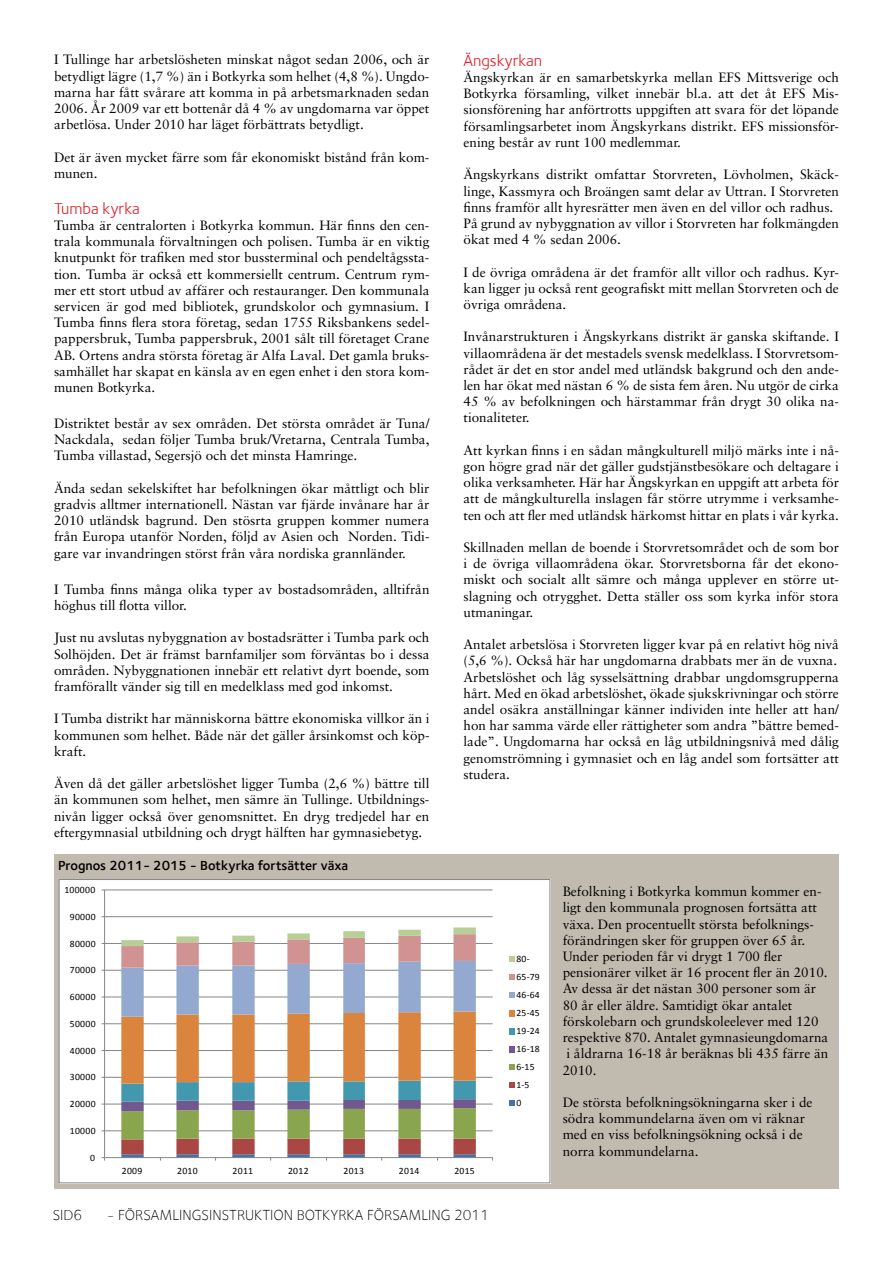
<style>
.page{position:relative;width:893px;height:1263px;background:#fff}
.page>*{position:absolute;margin:0;border:0;box-sizing:border-box;transform-origin:0 0}
.t1{font:16.5px "Foundry Sterling";color:#e11b22}
.t2{font:300 15px "Foundry Sterling";color:#000}
.t3{font:13.5px/16.2px "Sabon LT";color:#000;text-align:justify}
.t4{font:600 13.5px "Foundry Sterling";color:#000}
.t5{font:9.6px/17.9px "Calibri";letter-spacing:.03em;color:#000}
</style>
<div class="page">
<div style="left:55px;top:854px;width:784px;height:334px;background:#c1baaf"></div>
<div style="left:59px;top:879px;width:491px;height:304px;background:#fff"></div>
<hr style="left:105px;top:1130px;width:388px;height:1px;background:#868686">
<hr style="left:105px;top:1104px;width:388px;height:1px;background:#868686">
<hr style="left:105px;top:1077px;width:388px;height:1px;background:#868686">
<hr style="left:105px;top:1050px;width:388px;height:1px;background:#868686">
<hr style="left:105px;top:1023px;width:388px;height:1px;background:#868686">
<hr style="left:105px;top:997px;width:388px;height:1px;background:#868686">
<hr style="left:105px;top:970px;width:388px;height:1px;background:#868686">
<hr style="left:105px;top:943px;width:388px;height:1px;background:#868686">
<hr style="left:105px;top:916px;width:388px;height:1px;background:#868686">
<hr style="left:105px;top:889px;width:388px;height:1px;background:#868686">
<hr style="left:104px;top:890px;width:1px;height:267px;background:#868686">
<hr style="left:105px;top:1157px;width:388px;height:1px;background:#868686">
<svg style="left:121px;top:927px;width:355px;height:233px"></svg>
<svg style="left:509px;top:956px;width:6px;height:6px"></svg>
<svg style="left:509px;top:974px;width:6px;height:6px"></svg>
<svg style="left:509px;top:992px;width:6px;height:6px"></svg>
<div style="left:509px;top:1010px;width:6px;height:7px;background:#db843d"></div>
<svg style="left:509px;top:1028px;width:6px;height:6px"></svg>
<svg style="left:509px;top:1046px;width:6px;height:6px"></svg>
<svg style="left:509px;top:1064px;width:6px;height:6px"></svg>
<svg style="left:509px;top:1082px;width:6px;height:6px"></svg>
<svg style="left:509px;top:1100px;width:6px;height:6px"></svg>
<div style="left:59px;top:879px;width:491px;height:304px;border:1px solid #868686"></div>
<p class="t3" style="left:54px;top:51px;width:377px">I Tullinge har arbetslösheten minskat något sedan 2006, och är betydligt lägre (1,7 %) än i Botkyrka som helhet (4,8 %). Ungdo&shy;marna har fått svårare att komma in på arbetsmarknaden sedan 2006. År 2009 var ett bottenår då 4 % av ungdomarna var öppet arbetlösa. Under 2010 har läget förbättrats betydligt.</p>
<p class="t3" style="left:54px;top:149px;width:377px">Det är även mycket färre som får ekonomiskt bistånd från kom&shy;munen.</p>
<p class="t1" style="left:54px;top:199px;width:87px">Tumba kyrka</p>
<p class="t3" style="left:54px;top:217px;width:377px">Tumba är centralorten i Botkyrka kommun. Här finns den cen&shy;trala kommunala förvaltningen och polisen. Tumba är en viktig knutpunkt för trafiken med stor bussterminal och pendeltågssta&shy;tion. Tumba är också ett kommersiellt centrum. Centrum rym&shy;mer ett stort utbud av affärer och restauranger. Den kommunala servicen är god med bibliotek, grundskolor och gymnasium. I Tumba finns flera stora företag, sedan 1755 Riksbankens sedel&shy;pappersbruk, Tumba pappersbruk, 2001 sålt till företaget Crane AB. Ortens andra största företag är Alfa Laval. Det gamla bruks&shy;samhället har skapat en känsla av en egen enhet i den stora kom&shy;munen Botkyrka.</p>
<p class="t3" style="left:54px;top:415px;width:377px">Distriktet består av sex områden. Det största området är Tuna/ Nackdala, sedan följer Tumba bruk/Vretarna, Centrala Tumba, Tumba villastad, Segersjö och det minsta Hamringe.</p>
<p class="t3" style="left:54px;top:480px;width:377px">Ända sedan sekelskiftet har befolkningen ökar måttligt och blir gradvis alltmer internationell. Nästan var fjärde invånare har år 2010 utländsk bagrund. Den stösrta gruppen kommer numera från Europa utanför Norden, följd av Asien och Norden. Tidi&shy;gare var invandringen störst från våra nordiska grannländer.</p>
<p class="t3" style="left:54px;top:581px;width:377px">I Tumba finns många olika typer av bostadsområden, alltifrån höghus till flotta villor.</p>
<p class="t3" style="left:54px;top:629px;width:377px">Just nu avslutas nybyggnation av bostadsrätter i Tumba park och Solhöjden. Det är främst barnfamiljer som förväntas bo i dessa områden. Nybyggnationen innebär ett relativt dyrt boende, som framförallt vänder sig till en medelklass med god inkomst.</p>
<p class="t3" style="left:54px;top:710px;width:377px">I Tumba distrikt har människorna bättre ekonomiska villkor än i kommunen som helhet. Både när det gäller årsinkomst och köp&shy;kraft.</p>
<p class="t3" style="left:54px;top:775px;width:377px">Även då det gäller arbetslöshet ligger Tumba (2,6 %) bättre till än kommunen som helhet, men sämre än Tullinge. Utbildnings&shy;nivån ligger också över genomsnittet. En dryg tredjedel har en eftergymnasial utbildning och drygt hälften har gymnasiebetyg.</p>
<p class="t4" style="left:58px;top:858px;width:292px">Prognos 2011- 2015 - Botkyrka fortsätter växa</p>
<p class="t5" style="left:64px;top:881px;width:32px">100000</p>
<p class="t5" style="left:70px;top:908px;width:27px">90000</p>
<p class="t5" style="left:70px;top:935px;width:27px">80000</p>
<p class="t5" style="left:70px;top:961px;width:27px">70000</p>
<p class="t5" style="left:70px;top:988px;width:27px">60000</p>
<p class="t5" style="left:70px;top:1015px;width:27px">50000</p>
<p class="t5" style="left:70px;top:1042px;width:27px">40000</p>
<p class="t5" style="left:70px;top:1068px;width:27px">30000</p>
<p class="t5" style="left:70px;top:1095px;width:27px">20000</p>
<p class="t5" style="left:70px;top:1122px;width:27px">10000</p>
<p class="t5" style="left:90px;top:1149px;width:6px">0</p>
<p class="t1" style="left:463px;top:51px;width:80px">Ängskyrkan</p>
<p class="t3" style="left:463px;top:69px;width:377px">Ängskyrkan är en samarbetskyrka mellan EFS Mittsverige och Botkyrka församling, vilket innebär bl.a. att det åt EFS Mis&shy;sionsförening har anförtrotts uppgiften att svara för det löpande församlingsarbetet inom Ängskyrkans distrikt. EFS missionsför&shy;ening består av runt 100 medlemmar.</p>
<p class="t3" style="left:463px;top:166px;width:377px;text-align:left">Ängskyrkans distrikt omfattar Storvreten, Lövholmen, Skäck&shy;linge, Kassmyra och Broängen samt delar av Uttran. I Storvreten finns framför allt hyresrätter men även en del villor och radhus.<br>På grund av nybyggnation av villor i Storvreten har folkmängden ökat med 4 % sedan 2006.</p>
<p class="t3" style="left:463px;top:264px;width:377px">I de övriga områdena är det framför allt villor och radhus. Kyr&shy;kan ligger ju också rent geografiskt mitt mellan Storvreten och de övriga områdena.</p>
<p class="t3" style="left:463px;top:328px;width:377px">Invånarstrukturen i Ängskyrkans distrikt är ganska skiftande. I villaområdena är det mestadels svensk medelklass. I Storvretsom&shy;rådet är det en stor andel med utländsk bakgrund och den ande&shy;len har ökat med nästan 6 % de sista fem åren. Nu utgör de cirka 45 % av befolkningen och härstammar från drygt 30 olika na&shy;tionaliteter.</p>
<p class="t3" style="left:463px;top:442px;width:377px">Att kyrkan finns i en sådan mångkulturell miljö märks inte i nå&shy;gon högre grad när det gäller gudstjänstbesökare och deltagare i olika verksamheter. Här har Ängskyrkan en uppgift att arbeta för att de mångkulturella inslagen får större utrymme i verksamhe&shy;ten och att fler med utländsk härkomst hittar en plats i vår kyrka.</p>
<p class="t3" style="left:463px;top:539px;width:377px">Skillnaden mellan de boende i Storvretsområdet och de som bor i de övriga villaområdena ökar. Storvretsborna får det ekono&shy;miskt och socialt allt sämre och många upplever en större ut&shy;slagning och otrygghet. Detta ställer oss som kyrka inför stora utmaningar.</p>
<p class="t3" style="left:463px;top:636px;width:377px;text-align:left">Antalet arbetslösa i Storvreten ligger kvar på en relativt hög nivå (5,6 %). Också här har ungdomarna drabbats mer än de vuxna.<br>Arbetslöshet och låg sysselsättning drabbar ungdomsgrupperna hårt. Med en ökad arbetslöshet, ökade sjukskrivningar och större andel osäkra anställningar känner individen inte heller att han/ hon har samma värde eller rättigheter som andra ”bättre bemed&shy;lade”. Ungdomarna har också en låg utbildningsnivå med dålig genomströmning i gymnasiet och en låg andel som fortsätter att studera.</p>
<p class="t5" style="left:516px;top:950px;width:25px">80-<br>65-79<br>46-64<br>25-45<br>19-24<br>16-18<br>6-15<br>1-5<br>0</p>
<p class="t3" style="left:563px;top:883px;width:267px;text-align:left">Befolkning i Botkyrka kommun kommer en&shy;ligt den kommunala prognosen fortsätta att växa. Den procentuellt största befolknings&shy;förändringen sker för gruppen över 65 år.<br>Under perioden får vi drygt 1 700 fler pensionärer vilket är 16 procent fler än 2010.<br>Av dessa är det nästan 300 personer som är 80 år eller äldre. Samtidigt ökar antalet förskolebarn och grundskoleelever med 120 respektive 870. Antalet gymnasieungdomarna i åldrarna 16-18 år beräknas bli 435 färre än 2010.</p>
<p class="t3" style="left:563px;top:1094px;width:251px;text-align:left">De största befolkningsökningarna sker i de södra kommundelarna även om vi räknar med en viss befolkningsökning också i de norra kommundelarna.</p>
<p class="t5" style="left:122px;top:1161px;width:22px">2009</p>
<p class="t5" style="left:177px;top:1161px;width:22px">2010</p>
<p class="t5" style="left:233px;top:1161px;width:22px">2011</p>
<p class="t5" style="left:288px;top:1161px;width:22px">2012</p>
<p class="t5" style="left:343px;top:1161px;width:22px">2013</p>
<p class="t5" style="left:399px;top:1161px;width:22px">2014</p>
<p class="t5" style="left:454px;top:1161px;width:22px">2015</p>
<p class="t2" style="left:53px;top:1206px;width:31px">SID6</p>
<p class="t2" style="left:107px;top:1206px;width:383px">- FÖRSAMLINGSINSTRUKTION BOTKYRKA FÖRSAMLING 2011</p>
</div>
